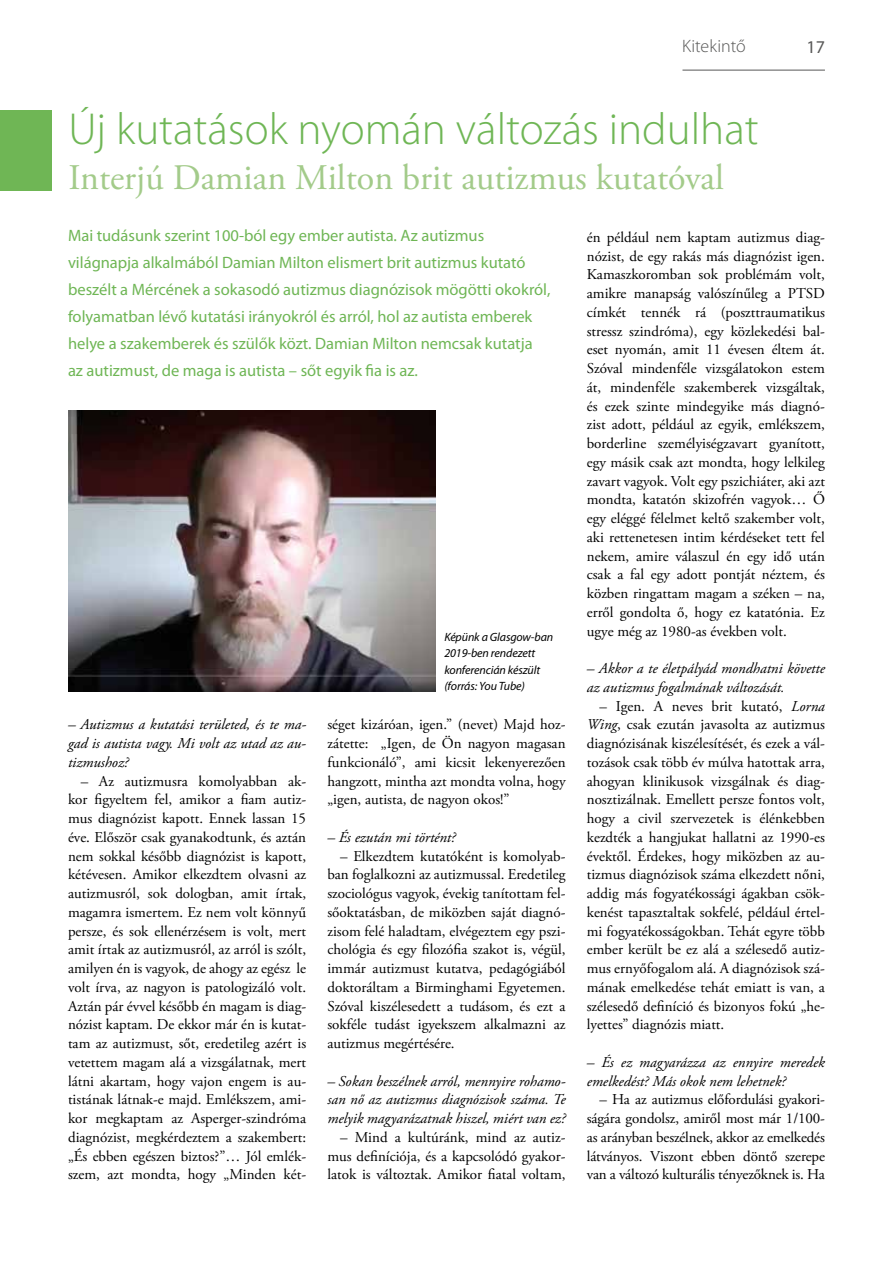
<style>
.page{position:relative;width:893px;height:1263px;background:#fff}
.page>*{position:absolute;margin:0;border:0;box-sizing:border-box;transform-origin:0 0}
.t1{font:300 45px "Myriad Pro";color:#6fb655}
.t2{font:36px "Adobe Garamond Pro";color:#a3cb8a}
.t3{font:300 18px "Myriad Pro";color:#575756}
.t4{font:18px "Myriad Pro";color:#575756}
.t5{font:16.5px/27px "Myriad Pro";color:#6fb655}
.t6{font:15px/18.8px "Adobe Garamond Pro";color:#000;text-align:justify}
.t7{font:italic 15px/18.8px "Adobe Garamond Pro";color:#000;text-align:justify}
.t8{font:italic 12px/16.5px "Myriad Pro";letter-spacing:-.01em;color:#000}
.s1{font-style:italic}
</style>
<div class="page">
<hr style="left:682px;top:70px;width:143px;height:1px;background:#575756">
<img style="left:68px;top:411px;width:368px;height:281px">
<div style="left:0;top:111px;width:51px;height:80px;background:#6fb655"></div>
<p class="t3" style="left:682px;top:35px;width:65px">Kitekintő</p>
<p class="t4" style="left:806px;top:37px;width:20px">17</p>
<h1 class="t1" style="left:68px;top:102px;width:692px">Új kutatások nyomán változás indulhat</h1>
<h2 class="t2" style="left:68px;top:156px;width:657px">Interjú Damian Milton brit autizmus kutatóval</h2>
<p class="t5" style="left:68px;top:223px;width:484px">Mai tudásunk szerint 100-ból egy ember autista. Az autizmus világnapja alkalmából Damian Milton elismert brit autizmus kutató beszélt a Mércének a sokasodó autizmus diagnózisok mögötti okokról, folyamatban lévő kutatási irányokról és arról, hol az autista emberek helye a szakemberek és szülők közt. Damian Milton nemcsak kutatja az autizmust, de maga is autista – sőt egyik fia is az.</p>
<p class="t6" style="left:587px;top:228px;width:240px">én például nem kaptam autizmus diag&shy;nózist, de egy rakás más diagnózist igen.<br>Kamaszkoromban sok problémám volt, amikre manapság valószínűleg a PTSD címkét tennék rá (poszttraumatikus stressz szindróma), egy közlekedési bal&shy;eset nyomán, amit 11 évesen éltem át.<br>Szóval mindenféle vizsgálatokon estem át, mindenféle szakemberek vizsgáltak, és ezek szinte mindegyike más diagnó&shy;zist adott, például az egyik, emlékszem, borderline személyiségzavart gyanított, egy másik csak azt mondta, hogy lelkileg zavart vagyok. Volt egy pszichiáter, aki azt mondta, katatón skizofrén vagyok… Ő egy eléggé félelmet keltő szakember volt, aki rettenetesen intim kérdéseket tett fel nekem, amire válaszul én egy idő után csak a fal egy adott pontját néztem, és közben ringattam magam a széken – na, erről gondolta ő, hogy ez katatónia. Ez ugye még az 1980-as években volt.</p>
<p class="t7" style="left:587px;top:659px;width:240px">– Akkor a te életpályád mondhatni követte az autizmus fogalmának változását.</p>
<p class="t6" style="left:587px;top:697px;width:240px;text-indent:13px">– Igen. A neves brit kutató, <span class="s1">Lorna Wing</span>, csak ezután javasolta az autizmus diagnózisának kiszélesítését, és ezek a vál&shy;tozások csak több év múlva hatottak arra, ahogyan klinikusok vizsgálnak és diag&shy;nosztizálnak. Emellett persze fontos volt, hogy a civil szervezetek is élénkebben kezdték a hangjukat hallatni az 1990-es évektől. Érdekes, hogy miközben az au&shy;tizmus diagnózisok száma elkezdett nőni, addig más fogyatékossági ágakban csök&shy;kenést tapasztaltak sokfelé, például értel&shy;mi fogyatékosságokban. Tehát egyre több ember került be ez alá a szélesedő autiz&shy;mus ernyőfogalom alá. A diagnózisok szá&shy;mának emelkedése tehát emiatt is van, a szélesedő definíció és bizonyos fokú „he&shy;lyettes” diagnózis miatt.</p>
<p class="t7" style="left:587px;top:1053px;width:240px">– És ez magyarázza az ennyire meredek emelkedést? Más okok nem lehetnek?</p>
<p class="t6" style="left:587px;top:1091px;width:240px;text-indent:13px">– Ha az autizmus előfordulási gyakori&shy;ságára gondolsz, amiről most már 1/100- as arányban beszélnek, akkor az emelkedés látványos. Viszont ebben döntő szerepe van a változó kulturális tényezőknek is. Ha</p>
<p class="t8" style="left:444px;top:628px;width:110px">Képünk a Glasgow-ban<br>2019-ben rendezett konferencián készült (forrás: You Tube)</p>
<p class="t7" style="left:68px;top:716px;width:240px">– Autizmus a kutatási területed, és te ma&shy;gad is autista vagy. Mi volt az utad az au&shy;tizmushoz?</p>
<p class="t6" style="left:68px;top:772px;width:240px;text-indent:13px">– Az autizmusra komolyabban ak&shy;kor figyeltem fel, amikor a fiam autiz&shy;mus diagnózist kapott. Ennek lassan 15 éve. Először csak gyanakodtunk, és aztán nem sokkal később diagnózist is kapott, kétévesen. Amikor elkezdtem olvasni az autizmusról, sok dologban, amit írtak, magamra ismertem. Ez nem volt könnyű persze, és sok ellenérzésem is volt, mert amit írtak az autizmusról, az arról is szólt, amilyen én is vagyok, de ahogy az egész le volt írva, az nagyon is patologizáló volt.<br>Aztán pár évvel később én magam is diag&shy;nózist kaptam. De ekkor már én is kutat&shy;tam az autizmust, sőt, eredetileg azért is vetettem magam alá a vizsgálatnak, mert látni akartam, hogy vajon engem is au&shy;tistának látnak-e majd. Emlékszem, ami&shy;kor megkaptam az Asperger-szindróma diagnózist, megkérdeztem a szakembert: „És ebben egészen biztos?”… Jól emlék&shy;szem, azt mondta, hogy „Minden két-</p>
<p class="t6" style="left:327px;top:716px;width:240px">séget kizáróan, igen.” (nevet) Majd hoz&shy;zátette: „Igen, de Ön nagyon magasan funkcionáló”, ami kicsit lekenyerezően hangzott, mintha azt mondta volna, hogy „igen, autista, de nagyon okos!”</p>
<p class="t7" style="left:327px;top:828px;width:130px">– És ezután mi történt?</p>
<p class="t6" style="left:327px;top:847px;width:240px;text-indent:13px">– Elkezdtem kutatóként is komolyab&shy;ban foglalkozni az autizmussal. Eredetileg szociológus vagyok, évekig tanítottam fel&shy;sőoktatásban, de miközben saját diagnó&shy;zisom felé haladtam, elvégeztem egy pszi&shy;chológia és egy filozófia szakot is, végül, immár autizmust kutatva, pedagógiából doktoráltam a Birminghami Egyetemen.<br>Szóval kiszélesedett a tudásom, és ezt a sokféle tudást igyekszem alkalmazni az autizmus megértésére.</p>
<p class="t7" style="left:327px;top:1072px;width:240px">– Sokan beszélnek arról, mennyire rohamo&shy;san nő az autizmus diagnózisok száma. Te melyik magyarázatnak hiszel, miért van ez?</p>
<p class="t6" style="left:327px;top:1128px;width:240px;text-indent:13px">– Mind a kultúránk, mind az autiz&shy;mus definíciója, és a kapcsolódó gyakor&shy;latok is változtak. Amikor fiatal voltam,</p>
</div>
